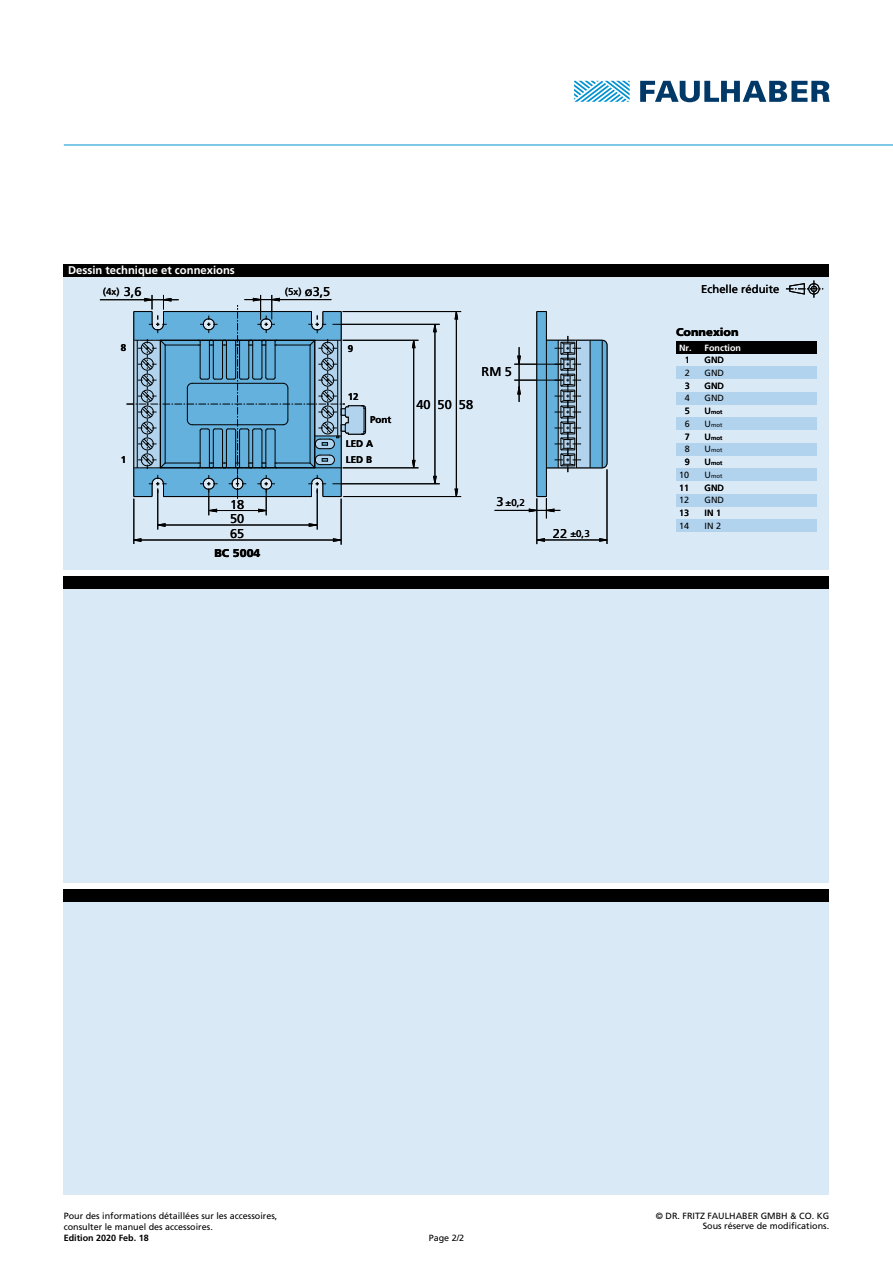
<style>
.page{position:relative;width:893px;height:1263px;background:#fff}
.page>*{position:absolute;margin:0;border:0;box-sizing:border-box;transform-origin:0 0}
.t1{font:12.75px "Frutiger LT";color:#000}
.t2{font:700 11.25px "Frutiger LT";color:#fff}
.t3{font:900 11.25px "Frutiger LT";color:#000}
.t4{font:11.25px "Frutiger LT";color:#000}
.t5{font:9.75px "Frutiger LT";color:#000}
.t6{font:700 9.75px/15.9px "Frutiger LT";color:#000}
.t7{font:9px/10.5px "Frutiger LT";color:#000;text-align:right}
.t8{font:700 9px "Frutiger LT";color:#000}
.t9{font:700 9px "Frutiger LT";color:#fff}
.t10{font:6px "Frutiger LT";color:#000}
.s1{font-size:12.75px}
.s2{font-size:9px}
</style>
<div class="page">
<div style="left:64px;top:276px;width:765px;height:294px;background:#dae9f6"></div>
<div style="left:64px;top:901px;width:765px;height:294px;background:#dae9f6"></div>
<div style="left:64px;top:589px;width:765px;height:293px;background:#dae9f6"></div>
<div style="left:64px;top:264px;width:765px;height:12px;background:#000"></div>
<div style="left:64px;top:889px;width:765px;height:12px;background:#000"></div>
<div style="left:64px;top:576px;width:765px;height:13px;background:#000"></div>
<svg style="left:574px;top:81px;width:56px;height:21px"></svg>
<svg style="left:640px;top:81px;width:190px;height:21px"></svg>
<hr style="left:64px;top:145px;width:829px;height:1px;background:#0092d0">
<div style="left:676px;top:443px;width:140px;height:12px;background:#b2d3ed"></div>
<div style="left:676px;top:417px;width:140px;height:13px;background:#b2d3ed"></div>
<div style="left:676px;top:392px;width:140px;height:12px;background:#b2d3ed"></div>
<div style="left:676px;top:366px;width:140px;height:13px;background:#b2d3ed"></div>
<div style="left:676px;top:494px;width:140px;height:12px;background:#b2d3ed"></div>
<div style="left:676px;top:519px;width:140px;height:13px;background:#b2d3ed"></div>
<div style="left:676px;top:468px;width:140px;height:13px;background:#b2d3ed"></div>
<svg style="left:786px;top:280px;width:37px;height:18px"></svg>
<svg style="left:309px;top:523px;width:8px;height:4px"></svg>
<svg style="left:333px;top:538px;width:8px;height:4px"></svg>
<svg style="left:599px;top:538px;width:8px;height:4px"></svg>
<svg style="left:158px;top:523px;width:7px;height:4px"></svg>
<svg style="left:133px;top:538px;width:8px;height:4px"></svg>
<svg style="left:536px;top:538px;width:9px;height:4px"></svg>
<svg style="left:517px;top:356px;width:4px;height:10px"></svg>
<svg style="left:455px;top:489px;width:3px;height:9px"></svg>
<svg style="left:433px;top:476px;width:4px;height:9px"></svg>
<svg style="left:412px;top:460px;width:3px;height:8px"></svg>
<svg style="left:517px;top:384px;width:4px;height:10px"></svg>
<svg style="left:412px;top:339px;width:3px;height:9px"></svg>
<svg style="left:433px;top:323px;width:4px;height:9px"></svg>
<svg style="left:455px;top:312px;width:3px;height:7px"></svg>
<hr style="left:100px;top:299px;width:79px;height:1px;background:#000">
<hr style="left:157px;top:490px;width:1px;height:39px;background:#000">
<hr style="left:317px;top:490px;width:1px;height:39px;background:#000">
<hr style="left:158px;top:525px;width:159px;height:1px;background:#000">
<hr style="left:134px;top:499px;width:1px;height:45px;background:#000">
<hr style="left:341px;top:499px;width:1px;height:46px;background:#000">
<hr style="left:134px;top:540px;width:207px;height:1px;background:#000">
<hr style="left:514px;top:364px;width:50px;height:1px;background:#000">
<hr style="left:519px;top:347px;width:1px;height:55px;background:#000">
<hr style="left:495px;top:510px;width:65px;height:1px;background:#000">
<hr style="left:537px;top:498px;width:1px;height:46px;background:#000">
<hr style="left:607px;top:469px;width:1px;height:75px;background:#000">
<hr style="left:537px;top:540px;width:70px;height:1px;background:#000">
<hr style="left:343px;top:340px;width:75px;height:1px;background:#000">
<hr style="left:343px;top:468px;width:75px;height:1px;background:#000">
<hr style="left:413px;top:341px;width:1px;height:122px;background:#000">
<hr style="left:343px;top:311px;width:118px;height:1px;background:#000">
<hr style="left:343px;top:496px;width:118px;height:1px;background:#000">
<hr style="left:456px;top:312px;width:1px;height:184px;background:#000">
<hr style="left:332px;top:324px;width:108px;height:1px;background:#000">
<hr style="left:332px;top:483px;width:108px;height:1px;background:#000">
<hr style="left:435px;top:324px;width:1px;height:160px;background:#000">
<svg style="left:529px;top:311px;width:79px;height:207px"></svg>
<hr style="left:514px;top:380px;width:50px;height:1px;background:#000">
<svg style="left:127px;top:295px;width:239px;height:220px"></svg>
<div style="left:676px;top:341px;width:140px;height:12px;background:#000"></div>
<p class="t2" style="left:68px;top:263px;width:168px">Dessin technique et connexions</p>
<p class="t5" style="left:103px;top:286px;width:40px">(4x) <span class="s1">3,6</span></p>
<p class="t5" style="left:285px;top:286px;width:47px">(5x) <span class="s1">ø3,5</span></p>
<p class="t6" style="left:121px;top:340px;width:7px">8</p>
<p class="t6" style="left:348px;top:341px;width:7px">9</p>
<p class="t6" style="left:121px;top:452px;width:7px">1</p>
<h1 class="t1" style="left:230px;top:497px;width:16px">18</h1>
<h1 class="t1" style="left:230px;top:511px;width:16px">50</h1>
<h1 class="t1" style="left:230px;top:526px;width:16px">65</h1>
<p class="t3" style="left:214px;top:546px;width:47px">BC 5004</p>
<p class="t6" style="left:348px;top:388px;width:12px">12</p>
<p class="t6" style="left:370px;top:412px;width:23px">Pont</p>
<p class="t6" style="left:346px;top:436px;width:29px">LED A<br>LED B</p>
<h1 class="t1" style="left:416px;top:397px;width:58px">40 50 58</h1>
<h1 class="t1" style="left:482px;top:365px;width:32px">RM 5</h1>
<p class="t5" style="left:496px;top:497px;width:30px"><span class="s1">3</span> ±0,2</p>
<p class="t5" style="left:553px;top:528px;width:38px"><span class="s1">22</span> ±0,3</p>
<p class="t4" style="left:701px;top:282px;width:80px">Echelle réduite</p>
<p class="t3" style="left:676px;top:326px;width:64px">Connexion</p>
<p class="t9" style="left:679px;top:343px;width:64px">Nr. Fonction</p>
<p class="t7" style="left:685px;top:355px;width:7px">1</p>
<p class="t7" style="left:705px;top:355px;width:21px">GND</p>
<p class="t7" style="left:685px;top:368px;width:7px">2</p>
<p class="t7" style="left:705px;top:368px;width:21px">GND</p>
<p class="t7" style="left:685px;top:380px;width:7px">3</p>
<p class="t7" style="left:705px;top:380px;width:21px">GND</p>
<p class="t7" style="left:685px;top:393px;width:7px">4</p>
<p class="t7" style="left:705px;top:393px;width:21px">GND</p>
<p class="t7" style="left:685px;top:406px;width:7px">5</p>
<p class="t10" style="left:705px;top:409px;width:19px"><span class="s2">U</span>mot</p>
<p class="t7" style="left:685px;top:419px;width:7px">6</p>
<p class="t10" style="left:705px;top:421px;width:19px"><span class="s2">U</span>mot</p>
<p class="t7" style="left:685px;top:431px;width:7px">7</p>
<p class="t10" style="left:705px;top:434px;width:19px"><span class="s2">U</span>mot</p>
<p class="t7" style="left:685px;top:444px;width:7px">8</p>
<p class="t10" style="left:705px;top:447px;width:19px"><span class="s2">U</span>mot</p>
<p class="t7" style="left:685px;top:457px;width:7px">9</p>
<p class="t10" style="left:705px;top:460px;width:19px"><span class="s2">U</span>mot</p>
<p class="t7" style="left:679px;top:470px;width:12px">10</p>
<p class="t10" style="left:705px;top:472px;width:19px"><span class="s2">U</span>mot</p>
<p class="t7" style="left:679px;top:482px;width:12px">11</p>
<p class="t7" style="left:705px;top:482px;width:21px">GND</p>
<p class="t7" style="left:679px;top:495px;width:12px">12</p>
<p class="t7" style="left:705px;top:495px;width:21px">GND</p>
<p class="t7" style="left:679px;top:508px;width:12px">13</p>
<p class="t7" style="left:705px;top:508px;width:18px">IN 1</p>
<p class="t7" style="left:679px;top:521px;width:12px">14</p>
<p class="t7" style="left:705px;top:521px;width:18px">IN 2</p>
<p class="t7" style="left:64px;top:1210px;width:215px;text-align:left">Pour des informations détaillées sur les accessoires, consulter le manuel des accessoires.</p>
<p class="t8" style="left:64px;top:1233px;width:87px">Edition 2020 Feb. 18</p>
<p class="t7" style="left:429px;top:1233px;width:37px">Page 2/2</p>
<p class="t7" style="left:656px;top:1210px;width:175px">© DR. FRITZ FAULHABER GMBH &amp; CO. KG<br>Sous réserve de modifications.</p>
</div>
